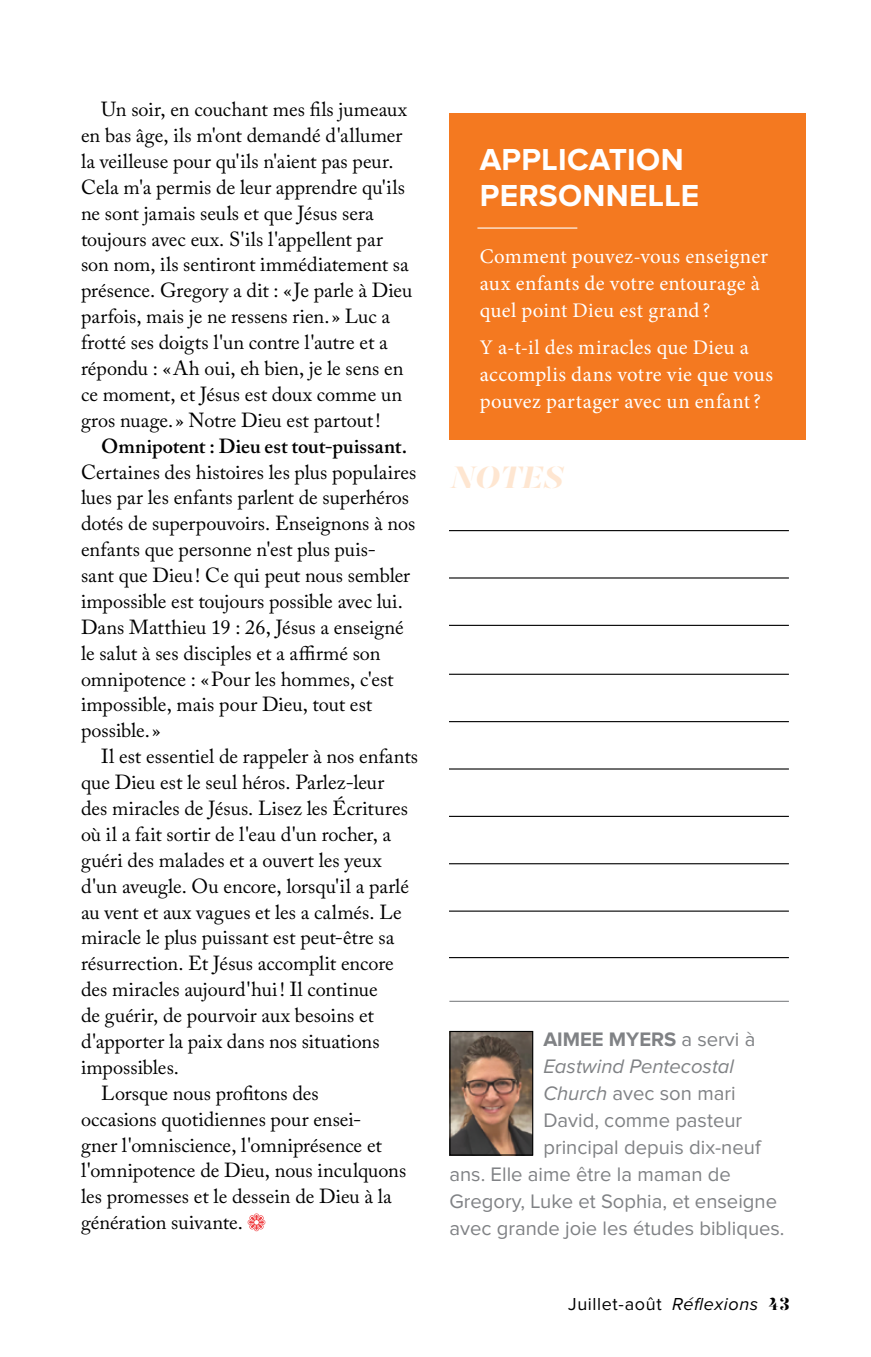
<style>
.page{position:relative;width:871px;height:1357px;background:#fff}
.page>*{position:absolute;margin:0;border:0;box-sizing:border-box;transform-origin:0 0}
.t1{font:700 31.5px/36px "Proxima Nova";letter-spacing:.01em;color:#fff}
.t2{font:italic 900 31.5px "Gabriela Stencil";letter-spacing:.005em;color:#fee6d1}
.t3{font:20.7px/27px "Minion Pro";letter-spacing:.015em;color:#fff}
.t4{font:20.25px/25.9px "Adobe Caslon Pro";color:#000}
.t5{font:20.25px "Proxima Nova";color:#808285}
.t6{font:600 20.25px "Adobe Caslon Pro";color:#000}
.t7{font:italic 20.25px "Proxima Nova";color:#808285}
.t8{font:700 20.25px "Proxima Nova";color:#808285}
.t9{font:18px "Proxima Nova";letter-spacing:.035em;color:#000}
.s1{font-weight:400}
.s2{font-style:italic}
.s3{font-family:"Gabriela Stencil";font-weight:900}
</style>
<div class="page">
<svg style="left:248px;top:1213px;width:17px;height:18px"></svg>
<hr style="left:449px;top:1001px;width:340px;height:1px;background:#808285">
<img style="left:451px;top:1033px;width:80px;height:120px">
<div style="left:449px;top:1031px;width:84px;height:124px;border:1px solid #000"></div>
<hr style="left:449px;top:674px;width:340px;height:1px;background:#000">
<hr style="left:449px;top:721px;width:340px;height:1px;background:#000">
<hr style="left:449px;top:530px;width:340px;height:1px;background:#000">
<hr style="left:449px;top:768px;width:340px;height:1px;background:#000">
<hr style="left:449px;top:577px;width:340px;height:1px;background:#000">
<hr style="left:449px;top:816px;width:340px;height:1px;background:#000">
<hr style="left:449px;top:625px;width:340px;height:1px;background:#000">
<hr style="left:449px;top:863px;width:340px;height:1px;background:#000">
<hr style="left:449px;top:910px;width:340px;height:2px;background:#000">
<hr style="left:449px;top:957px;width:340px;height:1px;background:#000">
<div style="left:449px;top:113px;width:356px;height:326px;background:#f47920"></div>
<hr style="left:477px;top:227px;width:100px;height:2px;background:#fff">
<p class="t4" style="left:81px;top:96px;width:333px;text-indent:20px">Un soir, en couchant mes fils jumeaux en bas âge, ils m'ont demandé d'allumer la veilleuse pour qu'ils n'aient pas peur.<br>Cela m'a permis de leur apprendre qu'ils ne sont jamais seuls et que Jésus sera toujours avec eux. S'ils l'appellent par son nom, ils sentiront immédiatement sa présence. Gregory a dit : «Je parle à Dieu parfois, mais je ne ressens rien.» Luc a frotté ses doigts l'un contre l'autre et a répondu : «Ah oui, eh bien, je le sens en ce moment, et Jésus est doux comme un gros nuage.» Notre Dieu est partout!</p>
<p class="t6" style="left:101px;top:434px;width:307px">Omnipotent : Dieu est tout-puissant.</p>
<p class="t4" style="left:81px;top:459px;width:337px">Certaines des histoires les plus populaires lues par les enfants parlent de superhéros dotés de superpouvoirs. Enseignons à nos enfants que personne n'est plus puis-<br>sant que Dieu! Ce qui peut nous sembler impossible est toujours possible avec lui.<br>Dans Matthieu 19 : 26, Jésus a enseigné le salut à ses disciples et a affirmé son omnipotence : «Pour les hommes, c'est impossible, mais pour Dieu, tout est possible.»</p>
<p class="t4" style="left:101px;top:743px;width:318px">Il est essentiel de rappeler à nos enfants</p>
<p class="t4" style="left:81px;top:769px;width:305px">que Dieu est le seul héros. Parlez-leur</p>
<p class="t4" style="left:81px;top:795px;width:328px">des miracles de Jésus. Lisez les Écritures</p>
<p class="t4" style="left:81px;top:821px;width:312px">où il a fait sortir de l'eau d'un rocher, a</p>
<p class="t4" style="left:81px;top:847px;width:302px">guéri des malades et a ouvert les yeux</p>
<p class="t4" style="left:81px;top:873px;width:329px">d'un aveugle. Ou encore, lorsqu'il a parlé</p>
<p class="t4" style="left:81px;top:898px;width:322px">au vent et aux vagues et les a calmés. Le</p>
<p class="t4" style="left:81px;top:924px;width:315px">miracle le plus puissant est peut-être sa</p>
<p class="t4" style="left:81px;top:950px;width:314px">résurrection. Et Jésus accomplit encore</p>
<p class="t4" style="left:81px;top:976px;width:298px">des miracles aujourd'hui! Il continue</p>
<p class="t4" style="left:81px;top:1002px;width:295px">de guérir, de pourvoir aux besoins et</p>
<p class="t4" style="left:81px;top:1028px;width:300px">d'apporter la paix dans nos situations</p>
<p class="t4" style="left:81px;top:1054px;width:100px">impossibles.</p>
<p class="t4" style="left:101px;top:1080px;width:219px">Lorsque nous profitons des</p>
<p class="t4" style="left:81px;top:1106px;width:282px">occasions quotidiennes pour ensei-</p>
<p class="t4" style="left:81px;top:1131px;width:302px">gner l'omniscience, l'omniprésence et</p>
<p class="t4" style="left:81px;top:1157px;width:327px">l'omnipotence de Dieu, nous inculquons</p>
<p class="t4" style="left:81px;top:1183px;width:312px">les promesses et le dessein de Dieu à la</p>
<p class="t4" style="left:81px;top:1209px;width:163px">génération suivante.</p>
<h1 class="t1" style="left:480px;top:142px;width:221px">APPLICATION<br>PERSONNELLE</h1>
<p class="t3" style="left:480px;top:243px;width:290px">Comment pouvez-vous enseigner aux enfants de votre entourage à quel point Dieu est grand ?</p>
<p class="t3" style="left:480px;top:334px;width:295px">Y a-t-il des miracles que Dieu a accomplis dans votre vie que vous pouvez partager avec un enfant?</p>
<h1 class="t2" style="left:449px;top:458px;width:114px">NOTES</h1>
<p class="t8" style="left:543px;top:1028px;width:213px">AIMEE MYERS <span class="s1">a servi à</span></p>
<p class="t7" style="left:543px;top:1051px;width:192px">Eastwind Pentecostal</p>
<p class="t5" style="left:543px;top:1082px;width:194px"><span class="s2">Church</span> avec son mari</p>
<p class="t5" style="left:543px;top:1109px;width:200px">David, comme pasteur</p>
<p class="t5" style="left:543px;top:1136px;width:219px">principal depuis dix-neuf</p>
<p class="t5" style="left:449px;top:1163px;width:283px">ans. Elle aime être la maman de</p>
<p class="t5" style="left:449px;top:1190px;width:329px">Gregory, Luke et Sophia, et enseigne</p>
<p class="t5" style="left:449px;top:1217px;width:337px">avec grande joie les études bibliques.</p>
<p class="t9" style="left:568px;top:1294px;width:223px">Juillet-août <span class="s2">Réflexions</span> <span class="s3">43</span></p>
</div>
